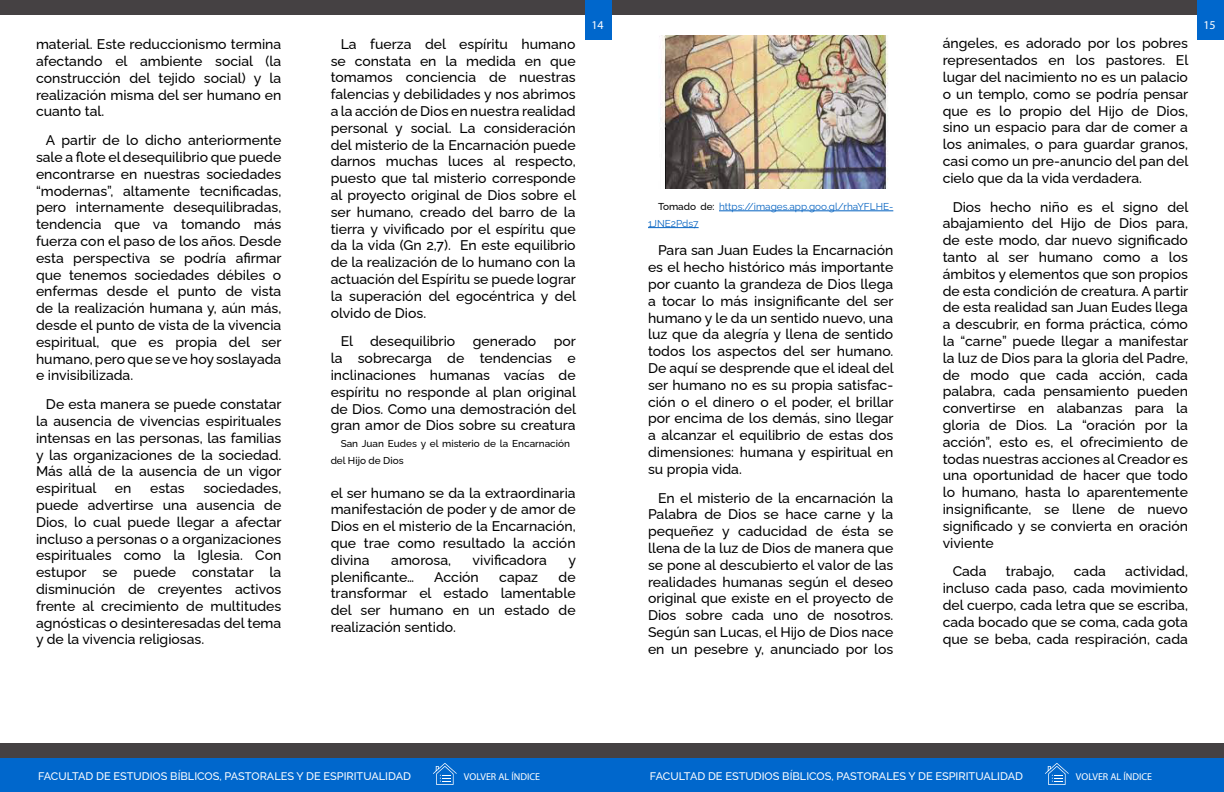
<style>
.page{position:relative;width:1224px;height:792px;background:#fff}
.page>*{position:absolute;margin:0;border:0;box-sizing:border-box;transform-origin:0 0}
.t1{font:500 14px/16.8px "Raleway";color:#000;text-align:justify}
.t2{font:12px "Myriad Pro";color:#fff}
.t3{font:500 11px "Raleway";color:#fff}
.t4{font:10px/16.8px "Raleway";color:#0563c1}
.t5{font:500 10px/16.8px "Raleway";color:#000}
.t6{font:10px "Myriad Pro";color:#fff}
.s1{font-weight:500;color:#000}
</style>
<div class="page">
<div style="left:0;top:756px;width:612px;height:36px;background:#0067cc"></div>
<div style="left:612px;top:756px;width:612px;height:36px;background:#0067cc"></div>
<div style="left:0;top:743px;width:612px;height:14px;background:#454143"></div>
<div style="left:612px;top:743px;width:612px;height:14px;background:#454143"></div>
<div style="left:0;top:0;width:612px;height:14px;background:#454143"></div>
<div style="left:612px;top:0;width:612px;height:14px;background:#454143"></div>
<svg style="left:433px;top:763px;width:24px;height:22px"></svg>
<svg style="left:1045px;top:763px;width:24px;height:22px"></svg>
<div style="left:585px;top:0;width:27px;height:40px;background:#0067cc"></div>
<div style="left:1197px;top:0;width:27px;height:40px;background:#0067cc"></div>
<hr style="left:719px;top:211px;width:174px;height:1px;background:#0563c1">
<hr style="left:648px;top:227px;width:51px;height:1px;background:#0563c1">
<img style="left:659px;top:36px;width:229px;height:152px">
<p class="t1" style="left:36px;top:34px;width:247px">material. Este reduccionismo termina afectando el ambiente social (la construcción del tejido social) y la realización misma del ser humano en cuanto tal.</p>
<p class="t1" style="left:36px;top:130px;width:247px;text-indent:10px">A partir de lo dicho anteriormente sale a flote el desequilibrio que puede encontrarse en nuestras sociedades “modernas”, altamente tecnificadas, pero internamente desequilibradas, tendencia que va tomando más fuerza con el paso de los años. Desde esta perspectiva se podría afirmar que tenemos sociedades débiles o enfermas desde el punto de vista de la realización humana y, aún más, desde el punto de vista de la vivencia espiritual, que es propia del ser humano, pero que se ve hoy soslayada e invisibilizada.</p>
<p class="t1" style="left:36px;top:394px;width:247px;text-indent:10px">De esta manera se puede constatar la ausencia de vivencias espirituales intensas en las personas, las familias y las organizaciones de la sociedad.<br>Más allá de la ausencia de un vigor espiritual</p>
<p class="t1" style="left:36px;top:478px;width:247px;text-indent:167px">sociedades, puede advertirse una ausencia de Dios, lo cual puede llegar a afectar incluso a personas o a organizaciones espirituales como la Iglesia. Con estupor se puede constatar la disminución de creyentes activos frente al crecimiento de multitudes agnósticas o desinteresadas del tema y de la vivencia religiosas.</p>
<p class="t1" style="left:115px;top:478px;width:18px">en</p>
<p class="t1" style="left:150px;top:478px;width:36px">estas</p>
<p class="t1" style="left:331px;top:34px;width:247px;text-indent:10px">La fuerza del espíritu humano se constata en la medida en que tomamos conciencia de nuestras falencias y debilidades y nos abrimos a la acción de Dios en nuestra realidad personal y social. La consideración del misterio de la Encarnación puede darnos muchas luces al respecto, puesto que tal misterio corresponde al proyecto original de Dios sobre el ser humano, creado del barro de la tierra y vivificado por el espíritu que da la vida (Gn 2,7). En este equilibrio de la realización de lo humano con la actuación del Espíritu se puede lograr la superación del egocéntrica y del olvido de Dios.</p>
<p class="t1" style="left:331px;top:331px;width:247px;text-indent:10px">El desequilibrio generado por la sobrecarga de tendencias e inclinaciones humanas vacías de espíritu no responde al plan original de Dios. Como una demostración del gran amor de Dios sobre su creatura</p>
<p class="t5" style="left:331px;top:434px;width:241px;text-indent:10px">San Juan Eudes y el misterio de la Encarnación del Hijo de Dios</p>
<p class="t1" style="left:331px;top:483px;width:247px">el ser humano se da la extraordinaria manifestación de poder y de amor de Dios en el misterio de la Encarnación, que trae como resultado la acción divina</p>
<p class="t1" style="left:391px;top:550px;width:61px">amorosa,</p>
<p class="t1" style="left:473px;top:550px;width:76px">vivificadora</p>
<p class="t1" style="left:568px;top:550px;width:9px">y</p>
<p class="t1" style="left:331px;top:567px;width:85px">plenificante…</p>
<p class="t1" style="left:434px;top:567px;width:46px">Acción</p>
<p class="t1" style="left:499px;top:567px;width:40px">capaz</p>
<p class="t1" style="left:331px;top:567px;width:247px;text-indent:228px">de transformar el estado lamentable del ser humano en un estado de realización sentido.</p>
<p class="t2" style="left:592px;top:18px;width:14px">14</p>
<p class="t2" style="left:1204px;top:18px;width:14px">15</p>
<p class="t4" style="left:648px;top:197px;width:247px;text-indent:10px"><span class="s1">Tomado de:</span> https://images.app.goo.gl/rhaYFLHE-<br>1JNE2Pds7</p>
<p class="t1" style="left:648px;top:241px;width:247px;text-indent:10px">Para san Juan Eudes la Encarnación es el hecho histórico más importante por cuanto la grandeza de Dios llega a tocar lo más insignificante del ser humano y le da un sentido nuevo, una luz que da alegría y llena de sentido todos los aspectos del ser humano.<br>De aquí se desprende que el ideal del ser humano no es su propia satisfac&shy;ción o el dinero o el poder, el brillar por encima de los demás, sino llegar a alcanzar el equilibrio de estas dos dimensiones: humana y espiritual en su propia vida.</p>
<p class="t1" style="left:648px;top:488px;width:247px;text-indent:10px">En el misterio de la encarnación la Palabra de Dios se hace carne y la pequeñez y caducidad de ésta se llena de la luz de Dios de manera que se pone al descubierto el valor de las realidades humanas según el deseo original que existe en el proyecto de Dios sobre cada uno de nosotros.<br>Según san Lucas, el Hijo de Dios nace en un pesebre y, anunciado por los</p>
<p class="t1" style="left:943px;top:34px;width:247px">ángeles, es adorado por los pobres representados en los pastores. El lugar del nacimiento no es un palacio o un templo, como se podría pensar que es lo propio del Hijo de Dios, sino un espacio para dar de comer a los animales, o para guardar granos, casi como un pre-anuncio del pan del cielo que da la vida verdadera.</p>
<p class="t1" style="left:943px;top:197px;width:247px;text-indent:10px">Dios hecho niño es el signo del abajamiento del Hijo de Dios para, de este modo, dar nuevo significado tanto al ser humano como a los ámbitos y elementos que son propios de esta condición de creatura. A partir de esta realidad san Juan Eudes llega a descubrir, en forma práctica, cómo la “carne” puede llegar a manifestar la luz de Dios para la gloria del Padre, de modo que cada acción, cada palabra, cada pensamiento pueden convertirse en alabanzas para la gloria de Dios. La “oración por la acción”, esto es, el ofrecimiento de todas nuestras acciones al Creador es una oportunidad de hacer que todo lo humano, hasta lo aparentemente insignificante, se llene de nuevo significado y se convierta en oración viviente</p>
<p class="t1" style="left:953px;top:562px;width:35px">Cada</p>
<p class="t1" style="left:1006px;top:562px;width:50px">trabajo,</p>
<p class="t1" style="left:1074px;top:562px;width:34px">cada</p>
<p class="t1" style="left:943px;top:562px;width:247px;text-indent:183px">actividad, incluso cada paso, cada movimiento del cuerpo, cada letra que se escriba, cada bocado que se coma, cada gota que se beba, cada respiración, cada</p>
<p class="t3" style="left:38px;top:768px;width:375px">FACULTAD DE ESTUDIOS BÍBLICOS, PASTORALES Y DE ESPIRITUALIDAD</p>
<p class="t6" style="left:464px;top:770px;width:78px">VOLVER AL ÍNDICE</p>
<p class="t3" style="left:650px;top:768px;width:375px">FACULTAD DE ESTUDIOS BÍBLICOS, PASTORALES Y DE ESPIRITUALIDAD</p>
<p class="t6" style="left:1076px;top:770px;width:78px">VOLVER AL ÍNDICE</p>
</div>
